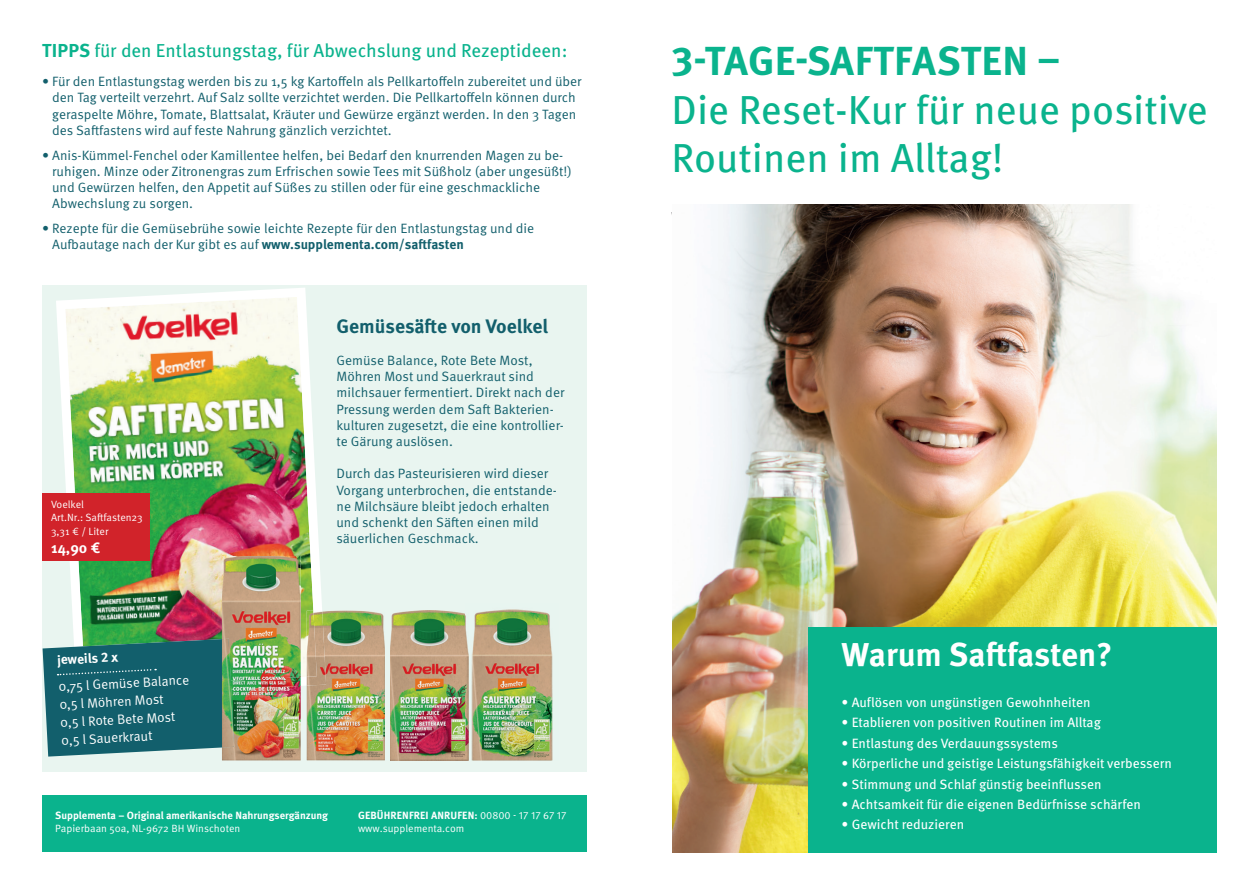
<style>
.page{position:relative;width:1259px;height:893px;background:#fff}
.page>*{position:absolute;margin:0;border:0;box-sizing:border-box;transform-origin:0 0}
.t1{font:40.5px/48.6px "Meta Pro";color:#0ab38d}
.t2{font:700 40.5px "Meta Pro";letter-spacing:.01em;color:#0ab38d}
.t3{font:700 33px "Meta Pro";letter-spacing:-.005em;color:#fff}
.t4{font:700 19.5px "Meta Pro";color:#125f6c}
.t5{font:18.75px "Meta Pro";letter-spacing:-.005em;color:#0ab38d}
.t6{font:700 15px "Meta Pro";color:#fff}
.t7{font:13.5px/16.2px "Meta Pro Norm";color:#125f6c}
.t8{font:13.5px "Meta Pro";color:#fff}
.t9{font:13.5px/18px "Meta Pro Norm";color:#fff}
.t10{font:700 13.5px "Meta Pro";color:#125f6c}
.t11{font:700 13.5px "Meta Pro";color:#fff}
.t12{font:10.5px/13.5px "Meta Pro Norm";color:#fff}
.t13{font:700 10.5px "Meta Pro";color:#fff}
.s1{font-weight:700}
.s2{font-family:"Meta Pro Norm";font-weight:400}
</style>
<div class="page">
<div style="left:43px;top:286px;width:544px;height:486px;background:#e9f5f0"></div>
<img style="left:56px;top:288px;width:266px;height:410px">
<img style="left:672px;top:205px;width:544px;height:648px">
<div style="left:808px;top:627px;width:408px;height:226px;background:#0ab38d"></div>
<div style="left:43px;top:795px;width:544px;height:56px;background:#0ab38d"></div>
<svg style="left:43px;top:639px;width:179px;height:118px;background:#226b74"></svg>
<img style="left:222px;top:690px;width:79px;height:70px">
<img style="left:222px;top:556px;width:79px;height:121px">
<img style="left:234px;top:677px;width:67px;height:13px">
<img style="left:222px;top:639px;width:12px;height:108px">
<img style="left:307px;top:611px;width:78px;height:149px">
<img style="left:307px;top:611px;width:19px;height:75px">
<img style="left:390px;top:611px;width:76px;height:149px">
<img style="left:466px;top:609px;width:87px;height:152px">
<div style="left:43px;top:494px;width:107px;height:21px;background:#d1232a"></div>
<div style="left:43px;top:507px;width:107px;height:21px;background:#d1232a"></div>
<div style="left:43px;top:521px;width:107px;height:21px;background:#d1232a"></div>
<div style="left:43px;top:535px;width:107px;height:26px;background:#d1232a"></div>
<h3 class="t5" style="left:42px;top:36px;width:527px"><span class="s1">TIPPS</span> für den Entlastungstag, für Abwechslung und Rezeptideen:</h3>
<p class="t7" style="left:52px;top:73px;width:531px;text-indent:-10px">• Für den Entlastungstag werden bis zu 1,5 kg Kartoffeln als Pellkartoffeln zubereitet und über den Tag verteilt verzehrt. Auf Salz sollte verzichtet werden. Die Pellkartoffeln können durch geraspelte Möhre, Tomate, Blattsalat, Kräuter und Gewürze ergänzt werden. In den 3 Tagen des Saftfastens wird auf feste Nahrung gänzlich verzichtet.</p>
<p class="t7" style="left:52px;top:146px;width:521px;text-indent:-10px">• Anis-Kümmel-Fenchel oder Kamillentee helfen, bei Bedarf den knurrenden Magen zu be&shy;ruhigen. Minze oder Zitronengras zum Erfrischen sowie Tees mit Süßholz (aber ungesüßt!) und Gewürzen helfen, den Appetit auf Süßes zu stillen oder für eine geschmackliche Abwechslung zu sorgen.</p>
<p class="t7" style="left:42px;top:219px;width:493px">• Rezepte für die Gemüsebrühe sowie leichte Rezepte für den Entlastungstag und die</p>
<p class="t10" style="left:52px;top:234px;width:413px"><span class="s2">Aufbautage nach der Kur gibt es auf</span> www.supplementa.com/saftfasten</p>
<p class="t12" style="left:51px;top:497px;width:93px">Voelkel<br>Art.Nr.: Saftfasten23<br>3,31 € / Liter</p>
<p class="t6" style="left:51px;top:536px;width:51px">14,90 €</p>
<h3 class="t4" style="left:336px;top:311px;width:213px">Gemüsesäfte von Voelkel</h3>
<p class="t7" style="left:336px;top:351px;width:229px">Gemüse Balance, Rote Bete Most, Möhren Most und Sauerkraut sind milchsauer fermentiert. Direkt nach der Pressung werden dem Saft Bakterien&shy;kulturen zugesetzt, die eine kontrollier&shy;te Gärung auslösen.</p>
<p class="t7" style="left:336px;top:465px;width:222px">Durch das Pasteurisieren wird dieser Vorgang unterbrochen, die entstande&shy;ne Milchsäure bleibt jedoch erhalten und schenkt den Säften einen mild säuerlichen Geschmack.</p>
<p class="t11" style="left:57px;top:649px;width:63px;rotate:-3deg">jeweils 2 x</p>
<p class="t9" style="left:58px;top:677px;width:132px;rotate:-3deg">0,75 l Gemüse Balance<br>0,5 l Möhren Most<br>0,5 l Rote Bete Most<br>0,5 l Sauerkraut</p>
<p class="t13" style="left:55px;top:807px;width:274px">Supplementa – Original amerikanische Nahrungsergänzung</p>
<p class="t12" style="left:55px;top:821px;width:186px">Papierbaan 50a, NL-9672 BH Winschoten</p>
<p class="t13" style="left:358px;top:807px;width:210px">GEBÜHRENFREI ANRUFEN: <span class="s2">00800 - 17 17 67 17</span></p>
<p class="t12" style="left:358px;top:821px;width:108px">www.supplementa.com</p>
<h1 class="t2" style="left:671px;top:29px;width:390px">3-TAGE-SAFTFASTEN –</h1>
<h1 class="t1" style="left:671px;top:83px;width:538px">Die Reset-Kur für neue positive<br>Routinen im Alltag!</h1>
<h2 class="t3" style="left:841px;top:629px;width:272px">Warum Saftfasten?</h2>
<p class="t8" style="left:841px;top:692px;width:251px">• Auflösen von ungünstigen Gewohnheiten</p>
<p class="t8" style="left:841px;top:712px;width:261px">• Etablieren von positiven Routinen im Alltag</p>
<p class="t8" style="left:841px;top:733px;width:218px">• Entlastung des Verdauungssystems</p>
<p class="t8" style="left:841px;top:753px;width:332px">• Körperliche und geistige Leistungsfähigkeit verbessern</p>
<p class="t8" style="left:841px;top:774px;width:261px">• Stimmung und Schlaf günstig beeinflussen</p>
<p class="t8" style="left:841px;top:794px;width:301px">• Achtsamkeit für die eigenen Bedürfnisse schärfen</p>
<p class="t8" style="left:841px;top:814px;width:124px">• Gewicht reduzieren</p>
</div>
